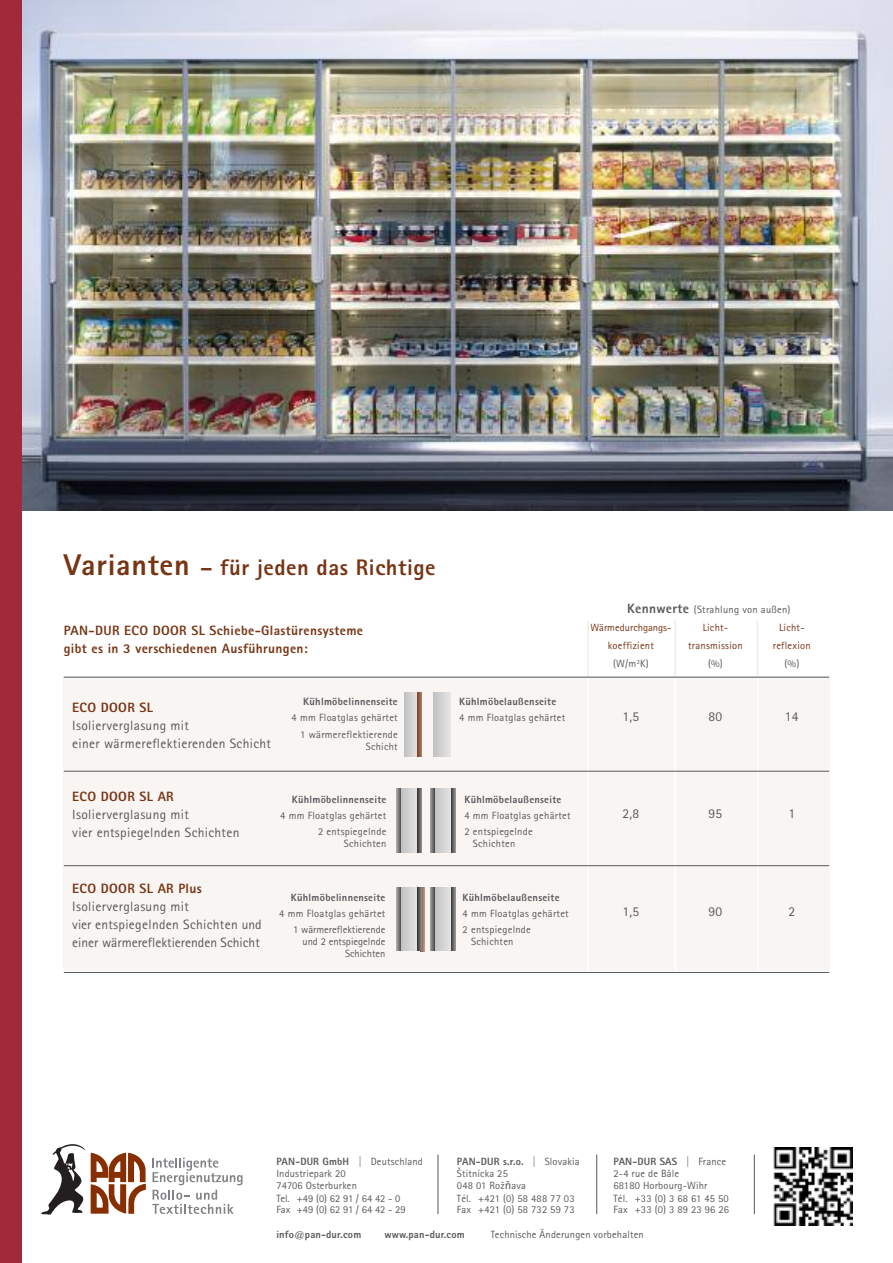
<style>
.page{position:relative;width:893px;height:1263px;background:#fff}
.page>*{position:absolute;margin:0;border:0;box-sizing:border-box;transform-origin:0 0}
.t1{font:800 22.5px "Rotis Sans Serif";letter-spacing:.025em;color:#773514}
.t2{font:13.5px/18px "Rotis Sans Serif";letter-spacing:.025em;color:#58595c}
.t3{font:800 13.5px/18px "Rotis Sans Serif";letter-spacing:.025em;color:#773514}
.t4{font:10.5px/12.8px "Rotis Sans Serif";letter-spacing:.015em;color:#58595c}
.t5{font:800 10.5px "Rotis Sans Serif";letter-spacing:.025em;color:#58595c}
.t6{font:10.5px "Rotis Sans Serif";letter-spacing:.025em;color:#773514}
.s1{font-size:30px}
.s2{font-weight:800;font-size:13.5px}
.s3{color:#773514}
.s4{font-weight:800}
.s5{font-family:"Lucida Grande"}
</style>
<div class="page">
<div style="left:63px;top:676px;width:766px;height:295px;background:#f8f5f3"></div>
<div style="left:420px;top:887px;width:5px;height:64px;background:#a67b65"></div>
<div style="left:434px;top:788px;width:17px;height:64px;background:linear-gradient(to bottom,#d2d2d2,#d2d2d2)"></div>
<svg style="left:451px;top:788px;width:4px;height:64px"></svg>
<svg style="left:430px;top:788px;width:4px;height:64px"></svg>
<div style="left:401px;top:788px;width:17px;height:64px;background:linear-gradient(to bottom,#d3d3d3,#d3d3d3)"></div>
<svg style="left:418px;top:788px;width:4px;height:64px"></svg>
<svg style="left:397px;top:788px;width:4px;height:64px"></svg>
<div style="left:434px;top:887px;width:17px;height:64px;background:linear-gradient(to bottom,#d2d2d2,#d2d2d2)"></div>
<svg style="left:451px;top:887px;width:4px;height:64px"></svg>
<svg style="left:430px;top:887px;width:4px;height:64px"></svg>
<div style="left:401px;top:887px;width:17px;height:64px;background:linear-gradient(to bottom,#d3d3d3,#d3d3d3)"></div>
<svg style="left:418px;top:887px;width:4px;height:64px"></svg>
<svg style="left:397px;top:887px;width:4px;height:64px"></svg>
<hr style="left:587px;top:621px;width:2px;height:57px;background:#f1ebe8">
<hr style="left:757px;top:621px;width:1px;height:61px;background:#f1ebe8">
<hr style="left:674px;top:677px;width:2px;height:314px;background:#fff">
<hr style="left:587px;top:677px;width:2px;height:314px;background:#fff">
<hr style="left:675px;top:621px;width:1px;height:57px;background:#f1ebe8">
<hr style="left:757px;top:677px;width:1px;height:314px;background:#fff">
<img style="left:21px;top:0;width:872px;height:510px">
<div style="left:0;top:0;width:21px;height:1263px;background:#a0293a"></div>
<hr style="left:64px;top:677px;width:765px;height:1px;background:#58595c">
<hr style="left:64px;top:771px;width:765px;height:1px;background:#58595c">
<div style="left:433px;top:693px;width:17px;height:63px;background:linear-gradient(to bottom,#d2d2d2,#d2d2d2)"></div>
<svg style="left:405px;top:693px;width:12px;height:63px"></svg>
<svg style="left:417px;top:693px;width:5px;height:63px"></svg>
<hr style="left:64px;top:865px;width:765px;height:1px;background:#58595c">
<hr style="left:64px;top:972px;width:765px;height:1px;background:#58595c">
<svg style="left:152px;top:1157px;width:90px;height:57px"></svg>
<svg style="left:91px;top:1153px;width:55px;height:61px"></svg>
<svg style="left:41px;top:1144px;width:44px;height:70px"></svg>
<hr style="left:438px;top:1154px;width:1px;height:60px;background:#58595c">
<hr style="left:596px;top:1154px;width:1px;height:60px;background:#58595c">
<hr style="left:754px;top:1154px;width:1px;height:60px;background:#58595c">
<img style="left:774px;top:1147px;width:78px;height:78px">
<h1 class="t1" style="left:64px;top:554px;width:373px"><span class="s1">Varianten</span> – für jeden das Richtige</h1>
<p class="t3" style="left:64px;top:621px;width:301px">PAN-DUR ECO DOOR SL Schiebe-Glastürensysteme gibt es in 3 verschiedenen Ausführungen:</p>
<p class="t3" style="left:72px;top:698px;width:82px">ECO DOOR SL</p>
<p class="t2" style="left:72px;top:716px;width:200px">Isolierverglasung mit<br>einer wärmereflektierenden Schicht</p>
<p class="t5" style="left:303px;top:695px;width:96px">Kühlmöbelinnenseite</p>
<p class="t4" style="left:292px;top:709px;width:108px;line-height:16.2px;text-align:right">4 mm Floatglas gehärtet<br>1 wärmereflektierende</p>
<p class="t4" style="left:366px;top:739px;width:34px">Schicht</p>
<p class="t3" style="left:72px;top:787px;width:103px">ECO DOOR SL AR</p>
<p class="t2" style="left:72px;top:805px;width:169px">Isolierverglasung mit<br>vier entspiegelnden Schichten</p>
<p class="t3" style="left:72px;top:879px;width:131px">ECO DOOR SL AR Plus</p>
<p class="t2" style="left:72px;top:897px;width:191px">Isolierverglasung mit<br>vier entspiegelnden Schichten und einer wärmereflektierenden Schicht</p>
<p class="t5" style="left:292px;top:793px;width:96px">Kühlmöbelinnenseite</p>
<p class="t4" style="left:280px;top:807px;width:108px;line-height:16.2px;text-align:right">4 mm Floatglas gehärtet<br>2 entspiegelnde</p>
<p class="t4" style="left:344px;top:837px;width:44px">Schichten</p>
<p class="t5" style="left:291px;top:891px;width:96px">Kühlmöbelinnenseite</p>
<p class="t4" style="left:279px;top:905px;width:108px;line-height:16.2px;text-align:right">4 mm Floatglas gehärtet<br>1 wärmereflektierende</p>
<p class="t4" style="left:302px;top:935px;width:84px;line-height:12px;text-align:right">und 2 entspiegelnde<br>Schichten</p>
<p class="t5" style="left:459px;top:695px;width:98px">Kühlmöbelaußenseite</p>
<p class="t4" style="left:459px;top:711px;width:108px">4 mm Floatglas gehärtet</p>
<p class="t4" style="left:590px;top:600px;width:202px;line-height:18px;text-indent:37px"><span class="s2">Kennwerte</span> (Strahlung von außen)<br><span class="s3">Wärmedurchgangs-</span></p>
<p class="t6" style="left:703px;top:621px;width:27px">Licht-</p>
<p class="t6" style="left:779px;top:621px;width:27px">Licht-</p>
<p class="t6" style="left:608px;top:639px;width:48px">koeffizient</p>
<p class="t6" style="left:688px;top:639px;width:56px">transmission</p>
<p class="t6" style="left:773px;top:639px;width:40px">reflexion</p>
<p class="t4" style="left:613px;top:657px;width:37px">(W/m<sup>2</sup>K)</p>
<p class="t4" style="left:708px;top:657px;width:16px">(%)</p>
<p class="t4" style="left:784px;top:657px;width:16px">(%)</p>
<p class="t2" style="left:622px;top:707px;width:18px">1,5</p>
<p class="t2" style="left:708px;top:707px;width:15px">80</p>
<p class="t2" style="left:785px;top:707px;width:15px">14</p>
<p class="t5" style="left:464px;top:793px;width:98px">Kühlmöbelaußenseite</p>
<p class="t4" style="left:464px;top:807px;width:108px;line-height:16.2px">4 mm Floatglas gehärtet<br>2 entspiegelnde</p>
<p class="t4" style="left:473px;top:837px;width:44px">Schichten</p>
<p class="t5" style="left:463px;top:891px;width:98px">Kühlmöbelaußenseite</p>
<p class="t4" style="left:463px;top:905px;width:108px;line-height:16.2px">4 mm Floatglas gehärtet<br>2 entspiegelnde</p>
<p class="t4" style="left:471px;top:935px;width:44px">Schichten</p>
<p class="t2" style="left:622px;top:804px;width:18px">2,8</p>
<p class="t2" style="left:708px;top:804px;width:15px">95</p>
<p class="t2" style="left:788px;top:804px;width:8px">1</p>
<p class="t2" style="left:622px;top:902px;width:18px">1,5</p>
<p class="t2" style="left:708px;top:902px;width:15px">90</p>
<p class="t2" style="left:788px;top:902px;width:8px">2</p>
<p class="t4" style="left:457px;top:1155px;width:124px"><span class="s4">PAN-DUR s.r.o.</span> | Slovakia<br>Štitnícka 25</p>
<p class="t4" style="left:457px;top:1179px;width:119px">048 01 Rož<span class="s5">ň</span>ava<br>Tél. +421 (0) 58 488 77 03</p>
<p class="t4" style="left:457px;top:1203px;width:119px">Fax +421 (0) 58 732 59 73</p>
<p class="t4" style="left:613px;top:1155px;width:114px"><span class="s4">PAN-DUR SAS</span> | France<br>2-4 rue de Bâle</p>
<p class="t4" style="left:613px;top:1179px;width:117px">68180 Horbourg-Wihr<br>Tél. +33 (0) 3 68 61 45 50</p>
<p class="t4" style="left:613px;top:1203px;width:117px">Fax +33 (0) 3 89 23 96 26</p>
<p class="t4" style="left:491px;top:1228px;width:155px">Technische Änderungen vorbehalten</p>
<p class="t4" style="left:276px;top:1155px;width:148px"><span class="s4">PAN-DUR GmbH</span> | Deutschland<br>Industriepark 20</p>
<p class="t4" style="left:276px;top:1179px;width:126px">74706 Osterburken<br>Tel. +49 (0) 62 91 / 64 42 - 0</p>
<p class="t4" style="left:276px;top:1203px;width:131px">Fax +49 (0) 62 91 / 64 42 - 29</p>
<p class="t5" style="left:276px;top:1228px;width:86px">info@pan-dur.com</p>
<p class="t5" style="left:384px;top:1228px;width:82px">www.pan-dur.com</p>
</div>
